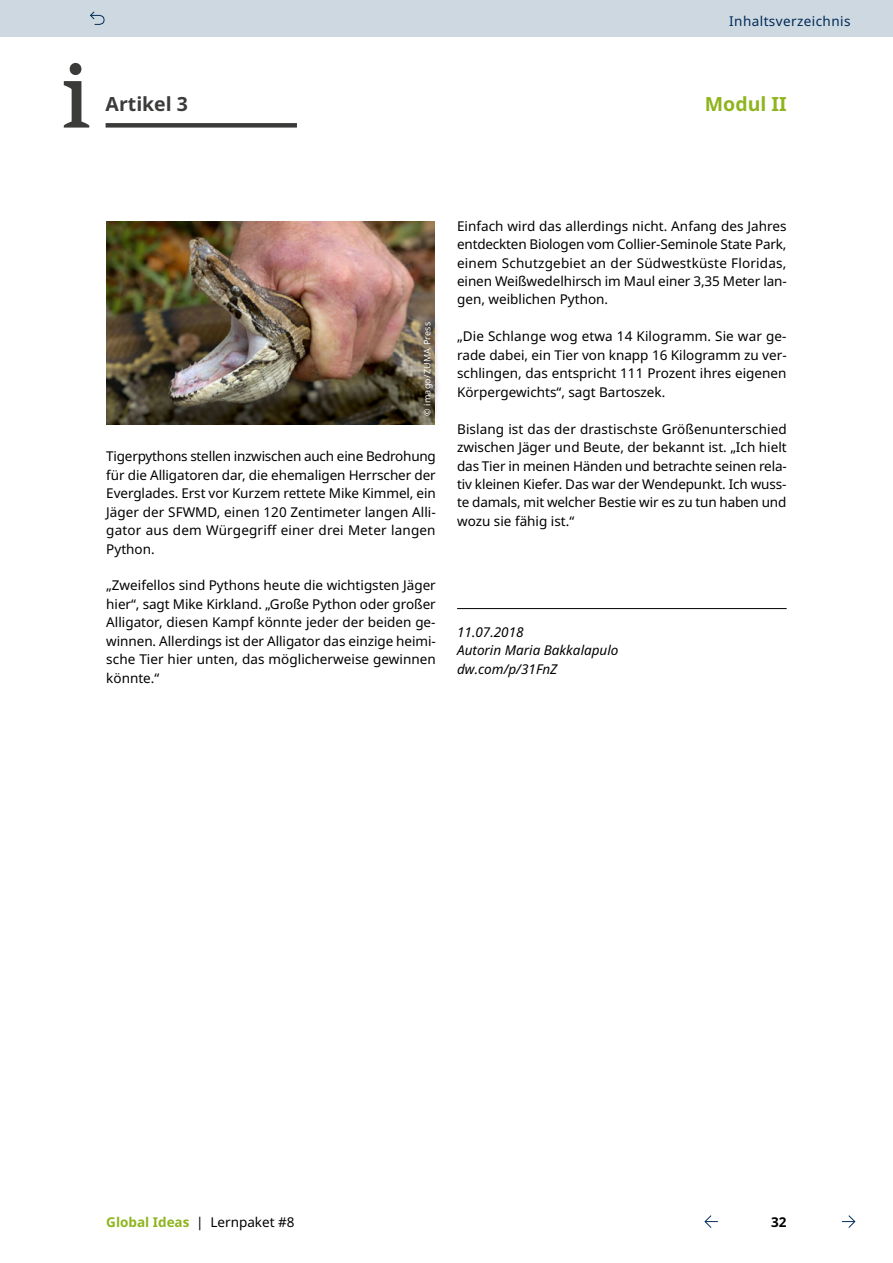
<style>
.page{position:relative;width:893px;height:1263px;background:#fff}
.page>*{position:absolute;margin:0;border:0;box-sizing:border-box;transform-origin:0 0}
.t1{font:700 19.5px "Noto Sans";color:#3b3b3a}
.t2{font:700 19.5px "Noto Sans";color:#8fb41e}
.t3{font:13.5px/18.5px "Noto Sans";color:#000;text-align:justify}
.t4{font:italic 13.5px/18.5px "Noto Sans";color:#000}
.t5{font:13.5px "Noto Sans";letter-spacing:.03em;color:#002a58}
.t6{font:700 13.5px "Noto Sans";color:#000}
.t7{font:9px "Noto Sans";letter-spacing:.025em;color:#fff}
.s1{font-weight:700;color:#8fb41e}
</style>
<div class="page">
<svg style="left:64px;top:63px;width:25px;height:65px"></svg>
<div style="left:106px;top:123px;width:191px;height:5px;background:#3b3b3a"></div>
<hr style="left:457px;top:608px;width:330px;height:1px;background:#000">
<img style="left:106px;top:221px;width:329px;height:203px">
<svg style="left:415px;top:314px;width:23px;height:111px;background:#7e7463"></svg>
<div style="left:0;top:0;width:893px;height:37px;background:#ced8e0"></div>
<svg style="left:90px;top:11px;width:15px;height:14px"></svg>
<svg style="left:842px;top:1215px;width:14px;height:13px"></svg>
<svg style="left:704px;top:1215px;width:14px;height:13px"></svg>
<p class="t5" style="left:729px;top:12px;width:123px">Inhaltsverzeichnis</p>
<h1 class="t1" style="left:106px;top:90px;width:84px">Artikel 3</h1>
<h1 class="t2" style="left:705px;top:90px;width:83px">Modul II</h1>
<p class="t7" style="left:421px;top:416px;width:96px;rotate:-90deg">© imago/ZUMA Press</p>
<p class="t3" style="left:106px;top:447px;width:331px">Tigerpythons stellen inzwischen auch eine Bedrohung für die Alligatoren dar, die ehemaligen Herrscher der Everglades. Erst vor Kurzem rettete Mike Kimmel, ein Jäger der SFWMD, einen 120 Zentimeter langen Alli&shy;gator aus dem Würgegriff einer drei Meter langen Python.</p>
<p class="t3" style="left:106px;top:577px;width:331px">„Zweifellos sind Pythons heute die wichtigsten Jäger hier“, sagt Mike Kirkland. „Große Python oder großer Alligator, diesen Kampf könnte jeder der beiden ge&shy;winnen. Allerdings ist der Alligator das einzige heimi&shy;sche Tier hier unten, das möglicherweise gewinnen könnte.“</p>
<p class="t3" style="left:457px;top:217px;width:331px">Einfach wird das allerdings nicht. Anfang des Jahres entdeckten Biologen vom Collier-Seminole State Park, einem Schutzgebiet an der Südwestküste Floridas, einen Weißwedelhirsch im Maul einer 3,35 Meter lan&shy;gen, weiblichen Python.</p>
<p class="t3" style="left:457px;top:328px;width:331px">„Die Schlange wog etwa 14 Kilogramm. Sie war ge&shy;rade dabei, ein Tier von knapp 16 Kilogramm zu ver&shy;schlingen, das entspricht 111 Prozent ihres eigenen Körpergewichts“, sagt Bartoszek.</p>
<p class="t3" style="left:457px;top:420px;width:331px">Bislang ist das der drastischste Größenunterschied zwischen Jäger und Beute, der bekannt ist. „Ich hielt das Tier in meinen Händen und betrachte seinen rela&shy;tiv kleinen Kiefer. Das war der Wendepunkt. Ich wuss&shy;te damals, mit welcher Bestie wir es zu tun haben und wozu sie fähig ist.“</p>
<p class="t4" style="left:457px;top:622px;width:163px">11.07.2018<br>Autorin Maria Bakkalapulo dw.com/p/31FnZ</p>
<p class="t3" style="left:106px;top:1213px;width:190px"><span class="s1">Global Ideas</span> | Lernpaket #8</p>
<p class="t6" style="left:771px;top:1212px;width:17px">32</p>
</div>
